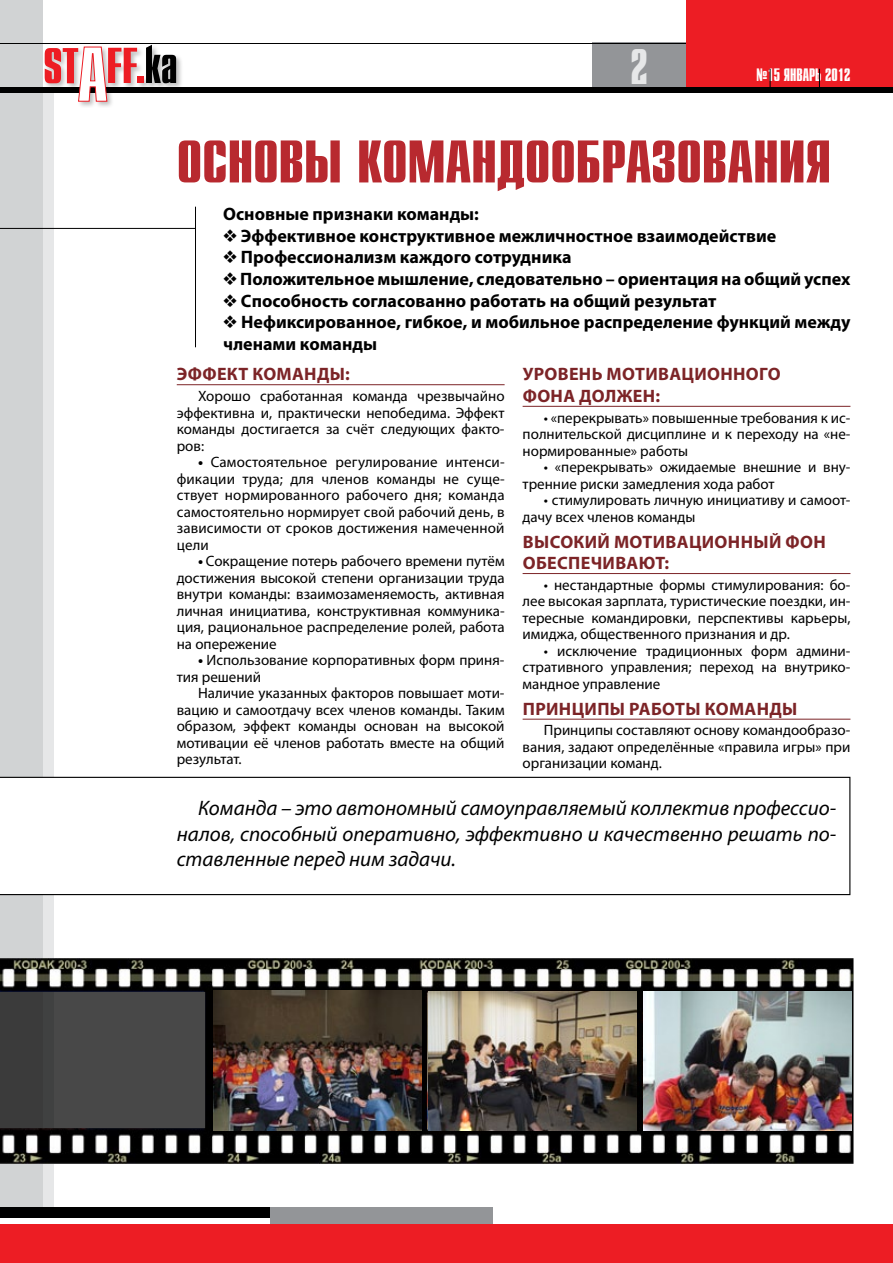
<style>
.page{position:relative;width:893px;height:1263px;background:#fff}
.page>*{position:absolute;margin:0;border:0;box-sizing:border-box;transform-origin:0 0}
.t1{font:60px "Star C";color:#b8292f;scale:1.1 1}
.t2{font:50.4px "Star C";color:#ed1d24}
.t3{font:49.95px "Star C";color:#e6e7e8;scale:.91 1}
.t4{font:italic 21px/25.2px "Myriad Pro";color:#000;text-align:justify}
.t5{font:700 18px/21.6px "Myriad Pro";color:#000}
.t6{font:700 18px/21.6px "Myriad Pro";letter-spacing:.02em;color:#7c2427}
.t7{font:18px "Star C";color:#fff;scale:.91 1}
.t8{font:15px/16.5px "Myriad Pro";color:#000;text-align:justify}
.s1{font-size:77.4px;color:#fff}
.s2{color:#000}
.s3{font-weight:700}
</style>
<div class="page">
<div style="left:36px;top:90px;width:17px;height:1117px;background:#e6e7e8"></div>
<div style="left:0;top:0;width:43px;height:1207px;background:#d1d3d4"></div>
<div style="left:593px;top:43px;width:173px;height:44px;background:#939598"></div>
<div style="left:0;top:1220px;width:893px;height:43px;background:#ed1d24"></div>
<div style="left:0;top:1207px;width:271px;height:17px;background:#000"></div>
<div style="left:0;top:1219px;width:893px;height:5px;background:#fff"></div>
<div style="left:271px;top:1207px;width:222px;height:17px;background:#939598"></div>
<hr style="left:0;top:43px;width:893px;height:1px;background:#000">
<div style="left:0;top:87px;width:893px;height:6px;background:#000"></div>
<div style="left:43px;top:44px;width:141px;height:64px;background:#000;opacity:.26"></div>
<svg style="left:78px;top:46px;width:30px;height:56px"></svg>
<div style="left:686px;top:0;width:207px;height:87px;background:#ed1d24"></div>
<svg style="left:770px;top:69px;width:1px;height:18px"></svg>
<svg style="left:819px;top:69px;width:1px;height:18px"></svg>
<svg style="left:0;top:777px;width:850px;height:118px"></svg>
<hr style="left:177px;top:384px;width:328px;height:1px;background:#7c2427">
<hr style="left:523px;top:406px;width:327px;height:1px;background:#7c2427">
<hr style="left:523px;top:573px;width:327px;height:1px;background:#7c2427">
<hr style="left:523px;top:719px;width:327px;height:1px;background:#7c2427">
<hr style="left:0;top:228px;width:195px;height:1px;background:#000">
<hr style="left:195px;top:207px;width:1px;height:140px;background:#000">
<img style="left:0;top:958px;width:853px;height:206px">
<img style="left:213px;top:991px;width:208px;height:139px">
<img style="left:428px;top:992px;width:208px;height:138px">
<img style="left:643px;top:992px;width:208px;height:138px">
<h2 class="t2" style="left:43px;top:40px;width:136px">ST<span class="s1">A</span>FF.<span class="s2">ka</span></h2>
<h3 class="t3" style="left:631px;top:42px;width:21px">2</h3>
<p class="t7" style="left:756px;top:66px;width:105px">№15 январь 2012</p>
<h1 class="t1" style="left:177px;top:131px;width:596px">Основы командообразования</h1>
<p class="t5" style="left:223px;top:203px;width:257px">Основные признаки команды:</p>
<p class="t5" style="left:223px;top:224px;width:554px">❖ Эффективное конструктивное межличностное взаимодействие</p>
<p class="t5" style="left:223px;top:246px;width:350px">❖ Профессионализм каждого сотрудника</p>
<p class="t5" style="left:223px;top:267px;width:629px">❖ Положительное мышление, следовательно – ориентация на общий успех</p>
<p class="t5" style="left:223px;top:289px;width:495px">❖ Способность согласованно работать на общий результат</p>
<p class="t5" style="left:223px;top:311px;width:629px">❖ Нефиксированное, гибкое, и мобильное распределение функций между членами команды</p>
<p class="t6" style="left:177px;top:363px;width:175px">Эффект команды:</p>
<p class="t8" style="left:177px;top:387px;width:329px;text-indent:21px">Хорошо сработанная команда чрезвычайно эффективна и, практически непобедима. Эффект команды достигается за счёт следующих факто&shy;ров:</p>
<p class="t8" style="left:177px;top:453px;width:329px;text-indent:21px"><span class="s3">•</span> Самостоятельное регулирование интенси&shy;фикации труда; для членов команды не суще&shy;ствует нормированного рабочего дня; команда самостоятельно нормирует свой рабочий день, в зависимости от сроков достижения намеченной цели</p>
<p class="t8" style="left:177px;top:552px;width:329px;text-indent:21px"><span class="s3">•</span> Сокращение потерь рабочего времени путём достижения высокой степени организации труда внутри команды: взаимозаменяемость, активная личная инициатива, конструктивная коммуника&shy;ция, рациональное распределение ролей, работа на опережение</p>
<p class="t8" style="left:177px;top:651px;width:329px;text-indent:21px"><span class="s3">•</span> Использование корпоративных форм приня&shy;тия решений</p>
<p class="t8" style="left:177px;top:684px;width:329px;text-indent:21px">Наличие указанных факторов повышает моти&shy;вацию и самоотдачу всех членов команды. Таким образом, эффект команды основан на высокой мотивации её членов работать вместе на общий результат.</p>
<p class="t6" style="left:523px;top:363px;width:259px">Уровень мотивационного фона должен:</p>
<p class="t8" style="left:523px;top:409px;width:329px;text-indent:21px">• «перекрывать» повышенные требования к ис&shy;полнительской дисциплине и к переходу на «не&shy;нормированные» работы</p>
<p class="t8" style="left:523px;top:459px;width:329px;text-indent:21px">• «перекрывать» ожидаемые внешние и вну&shy;тренние риски замедления хода работ</p>
<p class="t8" style="left:523px;top:492px;width:329px;text-indent:21px">• стимулировать личную инициативу и самоот&shy;дачу всех членов команды</p>
<p class="t6" style="left:523px;top:530px;width:304px">Высокий мотивационный фон обеспечивают:</p>
<p class="t8" style="left:523px;top:576px;width:329px;text-indent:21px">• нестандартные формы стимулирования: бо&shy;лее высокая зарплата, туристические поездки, ин&shy;тересные командировки, перспективы карьеры, имиджа, общественного признания и др.</p>
<p class="t8" style="left:523px;top:642px;width:329px;text-indent:21px">• исключение традиционных форм админи&shy;стративного управления; переход на внутрико&shy;мандное управление</p>
<p class="t6" style="left:523px;top:697px;width:276px">Принципы работы команды</p>
<p class="t8" style="left:523px;top:722px;width:329px;text-indent:21px">Принципы составляют основу командообразо&shy;вания, задают определённые «правила игры» при организации команд.</p>
<h3 class="t4" style="left:177px;top:795px;width:661px;text-indent:21px">Команда – это автономный самоуправляемый коллектив профессио&shy;налов, способный оперативно, эффективно и качественно решать по&shy;ставленные перед ним задачи.</h3>
</div>
